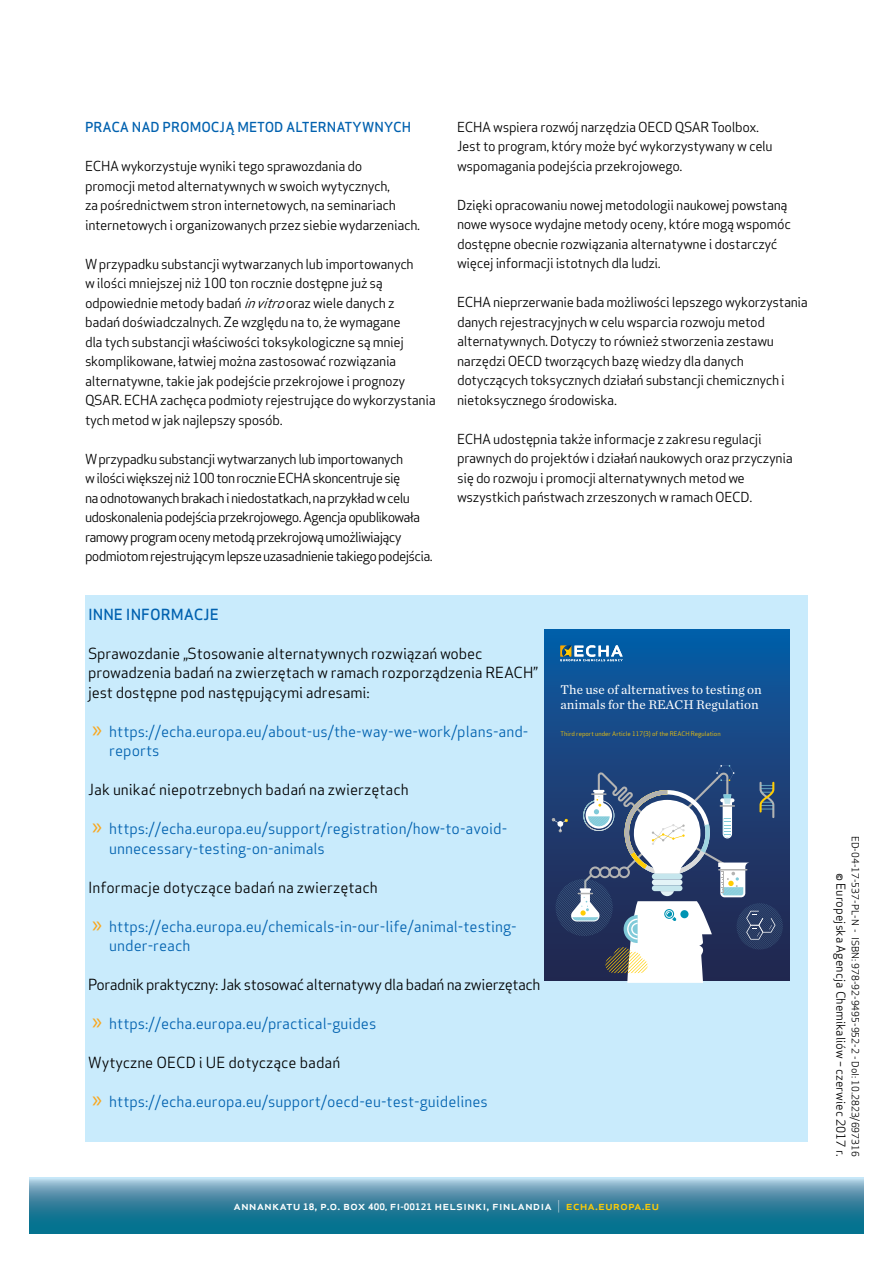
<style>
.page{position:relative;width:893px;height:1263px;background:#fff}
.page>*{position:absolute;margin:0;border:0;box-sizing:border-box;transform-origin:0 0}
.t1{font:15px/19.5px "Apex Sans";color:#0061af}
.t2{font:15px/19.5px "Apex Sans";letter-spacing:-.01em;color:#000}
.t3{font:15px "Apex Sans";letter-spacing:-.03em;color:#000}
.t4{font:500 15px "Apex Sans";color:#0061af}
.t5{font:13.5px/19.5px "Apex Sans";letter-spacing:-.025em;color:#000}
.t6{font:13.5px/19.5px "Apex Sans";letter-spacing:-.05em;color:#000}
.t7{font:500 13.5px "Apex Sans";color:#0061af}
.t8{font:13.2px/15.9px "Chronicle Text G1";color:#fff}
.t9{font:500 12.15px "Apex Sans";color:#fff;scale:1.08 1}
.t10{font:12px "Apex Sans";color:#000}
.t11{font:9.75px "Apex Sans";color:#000}
.t12{font:6.15px "Apex Sans";color:#fc0}
.s1{font-style:italic}
.s2{font-family:"Myriad Pro";font-size:24px;color:#faa61a}
.s3{font-weight:700;font-size:8.7px}
.s4{font-weight:700;font-size:8.25px}
.s5{font-weight:300}
.s6{color:#ffcb05}
</style>
<div class="page">
<svg style="left:30px;top:1178px;width:833px;height:55px;background:#3e8aa5"></svg>
<div style="left:85px;top:595px;width:723px;height:547px;background:#c9ebfc"></div>
<div style="left:544px;top:629px;width:245px;height:351px;background:linear-gradient(to bottom,#0c5ca4,#272348)"></div>
<svg style="left:560px;top:645px;width:63px;height:16px"></svg>
<svg style="left:551px;top:765px;width:232px;height:218px;background:#5e6f8f"></svg>
<p class="t7" style="left:85px;top:115px;width:328px">PRACA NAD PROMOCJĄ METOD ALTERNATYWNYCH</p>
<p class="t5" style="left:85px;top:155px;width:337px">ECHA wykorzystuje wyniki tego sprawozdania do<br>promocji metod alternatywnych w swoich wytycznych,<br>za pośrednictwem stron internetowych, na seminariach internetowych i organizowanych przez siebie wydarzeniach.</p>
<p class="t5" style="left:85px;top:252px;width:352px">W przypadku substancji wytwarzanych lub importowanych<br>w ilości mniejszej niż 100 ton rocznie dostępne już są odpowiednie metody badań <span class="s1">invitro</span>oraz wiele danych z<br>badań doświadczalnych. Ze względu na to, że wymagane<br>dla tych substancji właściwości toksykologiczne są mniej skomplikowane, łatwiej można zastosować rozwiązania alternatywne, takie jak podejście przekrojowe i prognozy QSAR. ECHA zachęca podmioty rejestrujące do wykorzystania tych metod w jak najlepszy sposób.</p>
<p class="t6" style="left:85px;top:447px;width:349px">W przypadku substancji wytwarzanych lub importowanych<br>w ilości większej niż 100 ton rocznie ECHA skoncentruje się<br>na odnotowanych brakach i niedostatkach, na przykład w celu udoskonalenia podejścia przekrojowego. Agencja opublikowała ramowy program oceny metodą przekrojową umożliwiający podmiotom rejestrującym lepsze uzasadnienie takiego podejścia.</p>
<p class="t5" style="left:457px;top:116px;width:317px">ECHA wspiera rozwój narzędzia OECD QSAR Toolbox.<br>Jest to program, który może być wykorzystywany w celu wspomagania podejścia przekrojowego.</p>
<p class="t5" style="left:457px;top:194px;width:335px">Dzięki opracowaniu nowej metodologii naukowej powstaną nowe wysoce wydajne metody oceny, które mogą wspomóc dostępne obecnie rozwiązania alternatywne i dostarczyć więcej informacji istotnych dla ludzi.</p>
<p class="t5" style="left:457px;top:291px;width:352px">ECHA nieprzerwanie bada możliwości lepszego wykorzystania danych rejestracyjnych w celu wsparcia rozwoju metod alternatywnych. Dotyczy to również stworzenia zestawu narzędzi OECD tworzących bazę wiedzy dla danych dotyczących toksycznych działań substancji chemicznych i nietoksycznego środowiska.</p>
<p class="t5" style="left:457px;top:428px;width:337px">ECHA udostępnia także informacje z zakresu regulacji prawnych do projektów i działań naukowych oraz przyczynia się do rozwoju i promocji alternatywnych metod we wszystkich państwach zrzeszonych w ramach OECD.</p>
<p class="t4" style="left:88px;top:601px;width:132px">INNE INFORMACJE</p>
<p class="t2" style="left:88px;top:642px;width:451px">Sprawozdanie „Stosowanie alternatywnych rozwiązań wobec prowadzenia badań na zwierzętach w ramach rozporządzenia REACH” jest dostępne pod następującymi adresami:</p>
<p class="t1" style="left:109px;top:720px;width:421px;text-indent:-17px"><span class="s2">»</span> https://echa.europa.eu/about-us/the-way-we-work/plans-and&shy;reports</p>
<p class="t2" style="left:88px;top:778px;width:322px">Jak unikać niepotrzebnych badań na zwierzętach</p>
<p class="t1" style="left:109px;top:817px;width:399px;text-indent:-17px"><span class="s2">»</span> https://echa.europa.eu/support/registration/how-to-avoid&shy;unnecessary-testing-on-animals</p>
<p class="t2" style="left:88px;top:876px;width:291px">Informacje dotyczące badań na zwierzętach</p>
<p class="t1" style="left:109px;top:915px;width:409px;text-indent:-17px"><span class="s2">»</span> https://echa.europa.eu/chemicals-in-our-life/animal-testing&shy;under-reach</p>
<p class="t3" style="left:88px;top:972px;width:454px">Poradnik praktyczny: Jak stosować alternatywy dla badań na zwierzętach</p>
<p class="t1" style="left:92px;top:1012px;width:286px"><span class="s2">»</span> https://echa.europa.eu/practical-guides</p>
<p class="t2" style="left:88px;top:1051px;width:254px">Wytyczne OECD i UE dotyczące badań</p>
<p class="t1" style="left:92px;top:1090px;width:397px"><span class="s2">»</span> https://echa.europa.eu/support/oecd-eu-test-guidelines</p>
<p class="t8" style="left:561px;top:680px;width:203px">The use of alternatives to testing on animals for the REACH Regulation</p>
<p class="t12" style="left:561px;top:729px;width:162px">Third report under Article 117(3) of the REACH Regulation</p>
<p class="t9" style="left:234px;top:1195px;width:396px">annankatu <span class="s3">18</span>, p.o. box <span class="s3">400,</span> fi<span class="s4">-</span><span class="s3">00121</span> helsinki, finlandia <span class="s5">|</span> <span class="s6">echa.europa.eu</span></p>
<p class="t11" style="left:863px;top:836px;width:322px;rotate:90deg">ED-04-17-537-PL-N - ISBN: 978-92-9495-952-2 - DoI: 10.2823/697316</p>
<p class="t10" style="left:851px;top:872px;width:286px;rotate:90deg">© Europejska Agencja Chemikaliów – czerwiec 2017 r.</p>
</div>
